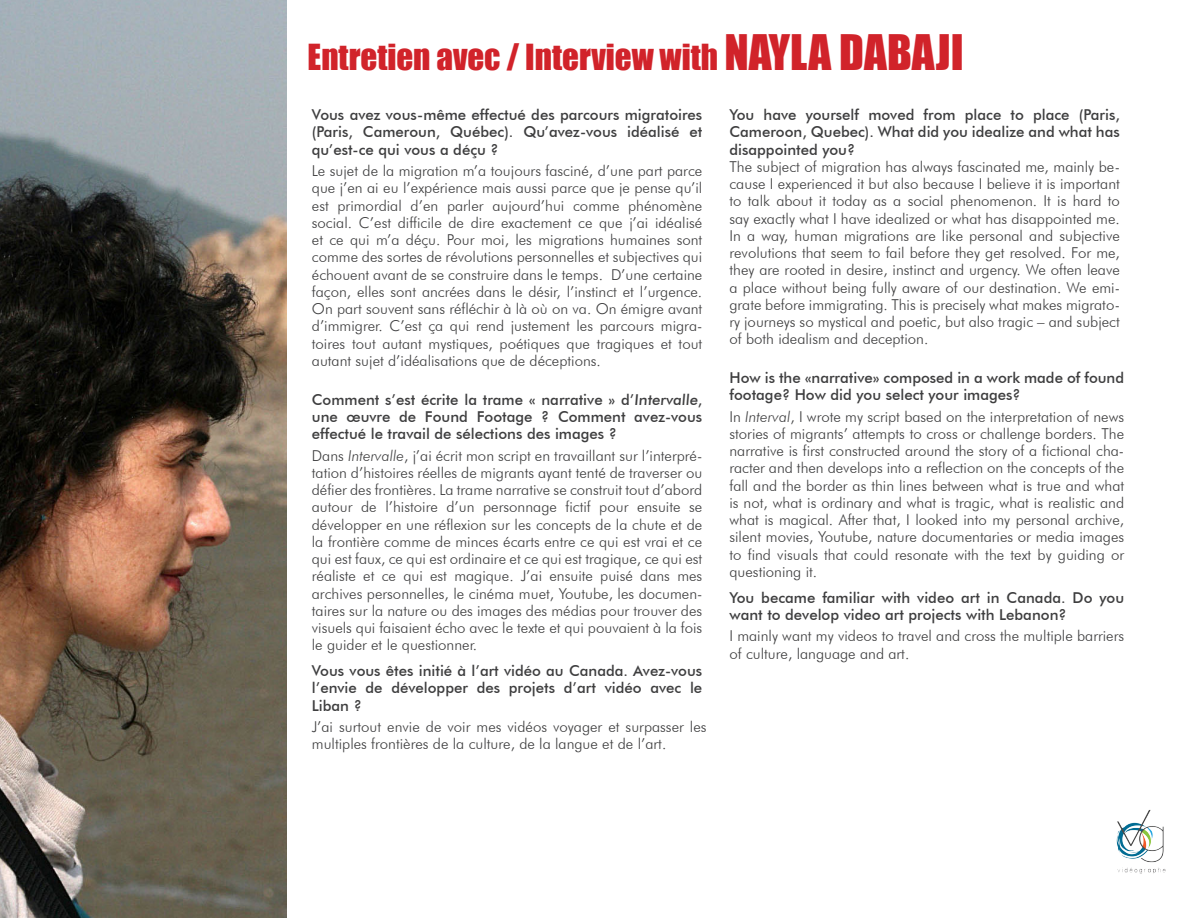
<style>
.page{position:relative;width:1188px;height:918px;background:#fff}
.page>*{position:absolute;margin:0;border:0;box-sizing:border-box;transform-origin:0 0}
.t1{font:33px "Impact";color:#d1232a}
.t2{font:300 15px/17.2px "Futura BT";color:#3e3e3f;text-align:justify}
.t3{font:500 15px/17.2px "Futura BT";color:#3e3e3f;text-align:justify}
.s1{font-size:45px}
.s2{font-style:italic}
</style>
<div class="page">
<img style="left:0;top:0;width:286px;height:918px">
<img style="left:1116px;top:810px;width:50px;height:64px">
<h1 class="t1" style="left:308px;top:31px;width:658px">Entretien avec / Interview with <span class="s1">NAYLA DABAJI</span></h1>
<p class="t3" style="left:729px;top:106px;width:392px">You have yourself moved from place to place (Paris, Cameroon, Quebec). What did you idealize and what has disappointed you?</p>
<p class="t2" style="left:729px;top:158px;width:392px">The subject of migration has always fascinated me, mainly be&shy;cause I experienced it but also because I believe it is important to talk about it today as a social phenomenon. It is hard to say exactly what I have idealized or what has disappointed me.<br>In a way, human migrations are like personal and subjective revolutions that seem to fail before they get resolved. For me, they are rooted in desire, instinct and urgency. We often leave a place without being fully aware of our destination. We emi&shy;grate before immigrating. This is precisely what makes migrato&shy;ry journeys so mystical and poetic, but also tragic – and subject of both idealism and deception.</p>
<p class="t3" style="left:729px;top:369px;width:396px">How is the «narrative» composed in a work made of found footage? How did you select your images?</p>
<p class="t2" style="left:729px;top:408px;width:396px">In <span class="s2">Interval</span>, I wrote my script based on the interpretation of news stories of migrants’ attempts to cross or challenge borders. The narrative is first constructed around the story of a fictional cha&shy;racter and then develops into a reflection on the concepts of the fall and the border as thin lines between what is true and what is not, what is ordinary and what is tragic, what is realistic and what is magical. After that, I looked into my personal archive, silent movies, Youtube, nature documentaries or media images to find visuals that could resonate with the text by guiding or questioning it.</p>
<p class="t3" style="left:729px;top:589px;width:396px">You became familiar with video art in Canada. Do you want to develop video art projects with Lebanon?</p>
<p class="t2" style="left:729px;top:627px;width:396px">I mainly want my videos to travel and cross the multiple barriers of culture, language and art.</p>
<p class="t3" style="left:312px;top:106px;width:392px">Vous avez vous-même effectué des parcours migratoires (Paris, Cameroun, Québec). Qu’avez-vous idéalisé et qu’est-ce qui vous a déçu ?</p>
<p class="t2" style="left:312px;top:162px;width:392px">Le sujet de la migration m’a toujours fasciné, d’une part parce que j’en ai eu l’expérience mais aussi parce que je pense qu’il est primordial d’en parler aujourd’hui comme phénomène social. C’est difficile de dire exactement ce que j’ai idéalisé et ce qui m’a déçu. Pour moi, les migrations humaines sont comme des sortes de révolutions personnelles et subjectives qui échouent avant de se construire dans le temps. D’une certaine façon, elles sont ancrées dans le désir, l’instinct et l’urgence.<br>On part souvent sans réfléchir à là où on va. On émigre avant d’immigrer. C’est ça qui rend justement les parcours migra&shy;toires tout autant mystiques, poétiques que tragiques et tout autant sujet d’idéalisations que de déceptions.</p>
<p class="t3" style="left:312px;top:391px;width:392px">Comment s’est écrite la trame « narrative » d’Intervalle, une œuvre de Found Footage ? Comment avez-vous effectué le travail de sélections des images ?</p>
<p class="t2" style="left:312px;top:447px;width:392px">Dans <span class="s2">Intervalle</span>, j’ai écrit mon script en travaillant sur l’interpré&shy;tation d’histoires réelles de migrants ayant tenté de traverser ou défier des frontières. La trame narrative se construit tout d’abord autour de l’histoire d’un personnage fictif pour ensuite se développer en une réflexion sur les concepts de la chute et de la frontière comme de minces écarts entre ce qui est vrai et ce qui est faux, ce qui est ordinaire et ce qui est tragique, ce qui est réaliste et ce qui est magique. J’ai ensuite puisé dans mes archives personnelles, le cinéma muet, Youtube, les documen&shy;taires sur la nature ou des images des médias pour trouver des visuels qui faisaient écho avec le texte et qui pouvaient à la fois le guider et le questionner.</p>
<p class="t3" style="left:312px;top:662px;width:392px">Vous vous êtes initié à l’art vidéo au Canada. Avez-vous l’envie de développer des projets d’art vidéo avec le Liban ?</p>
<p class="t2" style="left:312px;top:718px;width:396px">J’ai surtout envie de voir mes vidéos voyager et surpasser les multiples frontières de la culture, de la langue et de l’art.</p>
</div>
